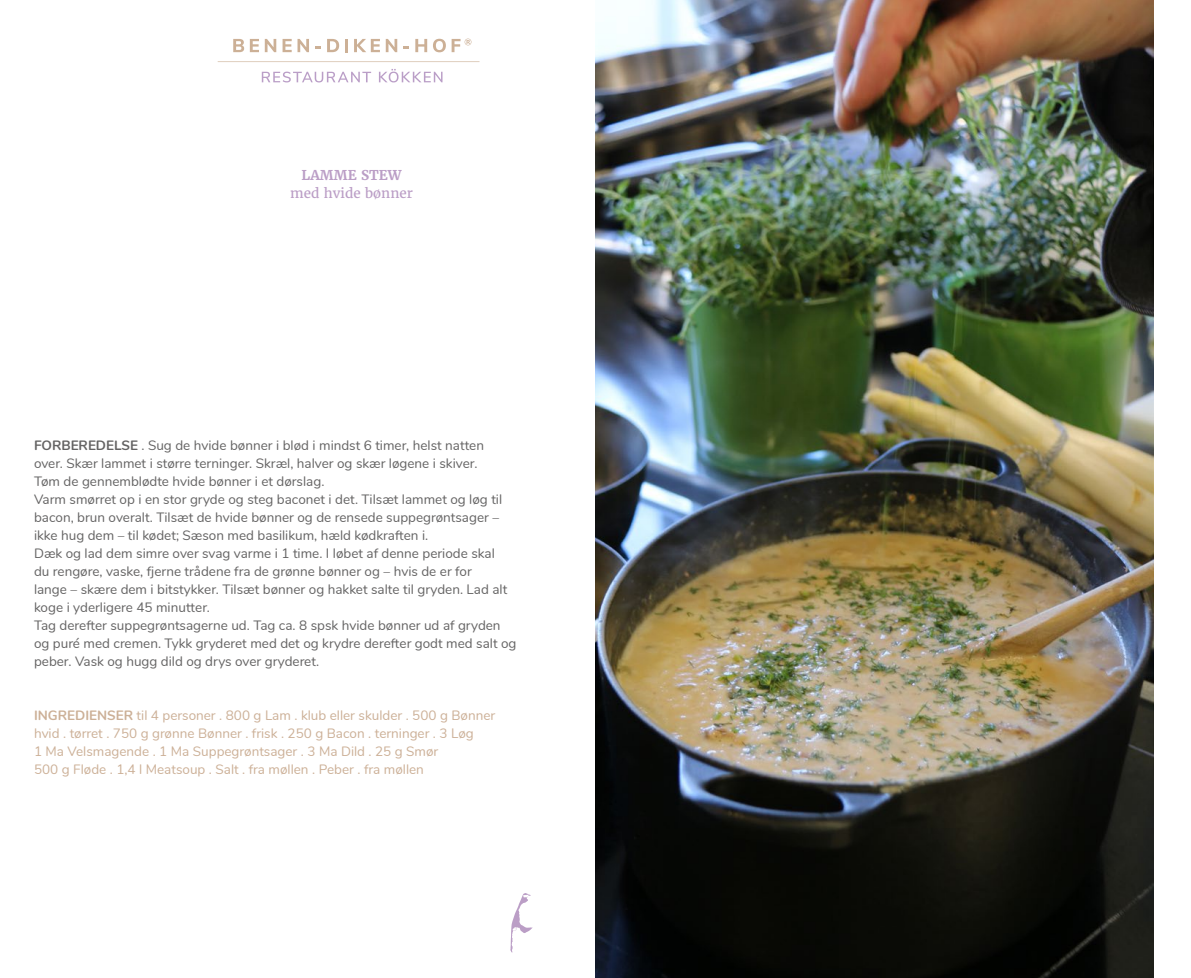
<style>
.page{position:relative;width:1191px;height:978px;background:#fff}
.page>*{position:absolute;margin:0;border:0;box-sizing:border-box;transform-origin:0 0}
.t1{font:13.5px/18px "Nunito";color:#646363}
.t2{font:13.5px/18px "Nunito";color:#ccb097}
.t3{font:13.5px "Merriweather";color:#bb9ec6}
.t4{font:700 13.5px "Merriweather";color:#bb9ec6}
.s1{font-weight:700}
</style>
<div class="page">
<img style="left:595px;top:0;width:558px;height:978px">
<svg style="left:510px;top:893px;width:23px;height:60px"></svg>
<svg style="left:262px;top:72px;width:109px;height:10px"></svg>
<svg style="left:379px;top:69px;width:63px;height:13px"></svg>
<svg style="left:218px;top:61px;width:261px;height:1px"></svg>
<svg style="left:233px;top:39px;width:11px;height:13px"></svg>
<svg style="left:250px;top:39px;width:9px;height:13px"></svg>
<svg style="left:265px;top:39px;width:11px;height:13px"></svg>
<svg style="left:282px;top:39px;width:27px;height:13px"></svg>
<svg style="left:315px;top:46px;width:6px;height:2px"></svg>
<svg style="left:327px;top:39px;width:12px;height:13px"></svg>
<svg style="left:345px;top:39px;width:3px;height:13px"></svg>
<svg style="left:354px;top:39px;width:26px;height:13px"></svg>
<svg style="left:386px;top:39px;width:11px;height:13px"></svg>
<svg style="left:403px;top:46px;width:6px;height:2px"></svg>
<svg style="left:415px;top:39px;width:12px;height:13px"></svg>
<svg style="left:433px;top:39px;width:38px;height:13px"></svg>
<p class="t4" style="left:301px;top:167px;width:101px">LAMME STEW</p>
<p class="t3" style="left:290px;top:185px;width:124px">med hvide bønner</p>
<p class="t1" style="left:34px;top:436px;width:451px"><span class="s1">FORBEREDELSE</span> . Sug de hvide bønner i blød i mindst 6 timer, helst natten</p>
<p class="t1" style="left:34px;top:454px;width:445px">over. Skær lammet i større terninger. Skræl, halver og skær løgene i skiver.</p>
<p class="t1" style="left:34px;top:472px;width:292px">Tøm de gennemblødte hvide bønner i et dørslag.</p>
<p class="t1" style="left:34px;top:490px;width:469px">Varm smørret op i en stor gryde og steg baconet i det. Tilsæt lammet og løg til bacon, brun overalt. Tilsæt de hvide bønner og de rensede suppegrøntsager –</p>
<p class="t1" style="left:34px;top:526px;width:396px">ikke hug dem – til kødet; Sæson med basilikum, hæld kødkraften i.</p>
<p class="t1" style="left:34px;top:544px;width:462px">Dæk og lad dem simre over svag varme i 1 time. I løbet af denne periode skal</p>
<p class="t1" style="left:34px;top:562px;width:439px">du rengøre, vaske, fjerne trådene fra de grønne bønner og – hvis de er for</p>
<p class="t1" style="left:34px;top:580px;width:475px">lange – skære dem i bitstykker. Tilsæt bønner og hakket salte til gryden. Lad alt koge i yderligere 45 minutter.</p>
<p class="t1" style="left:34px;top:616px;width:484px">Tag derefter suppegrøntsagerne ud. Tag ca. 8 spsk hvide bønner ud af gryden og puré med cremen. Tykk gryderet med det og krydre derefter godt med salt og peber. Vask og hugg dild og drys over gryderet.</p>
<p class="t2" style="left:34px;top:706px;width:463px"><span class="s1">INGREDIENSER</span> til 4 personer . 800 g Lam . klub eller skulder . 500 g Bønner hvid . tørret . 750 g grønne Bønner . frisk . 250 g Bacon . terninger . 3 Løg</p>
<p class="t2" style="left:34px;top:742px;width:406px">1 Ma Velsmagende . 1 Ma Suppegrøntsager . 3 Ma Dild . 25 g Smør</p>
<p class="t2" style="left:34px;top:760px;width:391px">500 g Fløde . 1,4 l Meatsoup . Salt . fra møllen . Peber . fra møllen</p>
</div>
